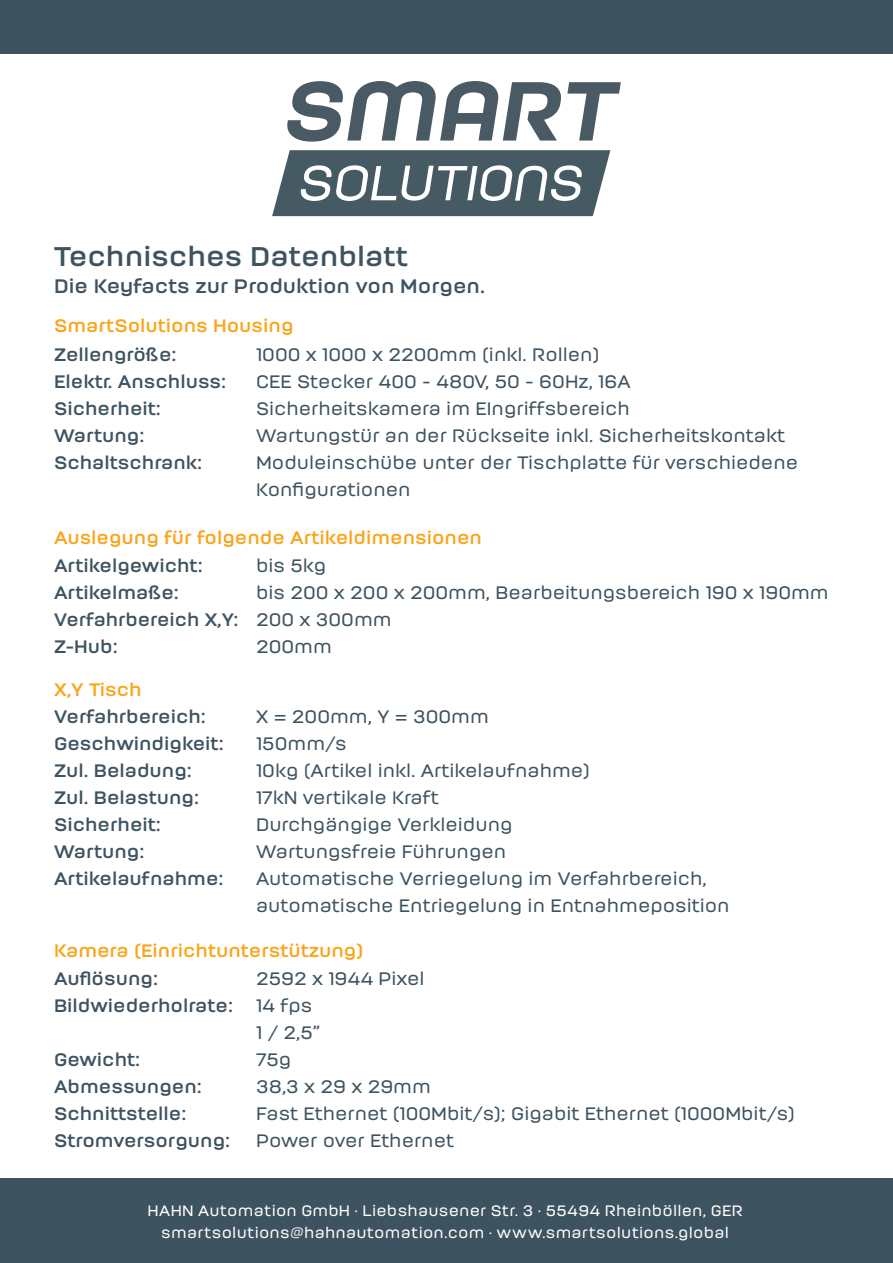
<style>
.page{position:relative;width:893px;height:1263px;background:#fff}
.page>*{position:absolute;margin:0;border:0;box-sizing:border-box;transform-origin:0 0}
.t1{font:700 27px "Moderna";color:#3e5360}
.t2{font:700 19.5px "Moderna";color:#3e5360}
.t3{font:500 18px/27px "Moderna";color:#3e5360}
.t4{font:700 18px "Moderna";color:#3e5360}
.t5{font:700 18px "Moderna";color:#f9a51b}
.t6{font:500 15px "Moderna";letter-spacing:.015em;color:#fff}
</style>
<div class="page">
<div style="left:0;top:0;width:893px;height:53px;background:#3e5360"></div>
<div style="left:0;top:1178px;width:893px;height:84px;background:#3e5360"></div>
<svg style="left:287px;top:81px;width:334px;height:61px"></svg>
<svg style="left:272px;top:150px;width:338px;height:66px"></svg>
<p class="t1" style="left:54px;top:236px;width:355px">Technisches Datenblatt</p>
<p class="t2" style="left:54px;top:271px;width:432px">Die Keyfacts zur Produktion von Morgen.</p>
<p class="t5" style="left:54px;top:312px;width:241px">SmartSolutions Housing</p>
<p class="t4" style="left:54px;top:340px;width:124px">Zellengröße:</p>
<p class="t4" style="left:54px;top:367px;width:174px">Elektr. Anschluss:</p>
<p class="t4" style="left:54px;top:394px;width:108px">Sicherheit:</p>
<p class="t4" style="left:54px;top:421px;width:92px">Wartung:</p>
<p class="t4" style="left:54px;top:448px;width:150px">Schaltschrank:</p>
<p class="t3" style="left:256px;top:341px;width:345px">1000 x 1000 x 2200mm (inkl. Rollen)</p>
<p class="t3" style="left:256px;top:368px;width:376px">CEE Stecker 400 - 480V, 50 - 60Hz, 16A</p>
<p class="t3" style="left:256px;top:395px;width:375px">Sicherheitskamera im EIngriffsbereich</p>
<p class="t3" style="left:256px;top:422px;width:530px">Wartungstür an der Rückseite inkl. Sicherheitskontakt</p>
<p class="t3" style="left:256px;top:449px;width:543px">Moduleinschübe unter der Tischplatte für verschiedene<br>Konfigurationen</p>
<p class="t5" style="left:54px;top:523px;width:430px">Auslegung für folgende Artikeldimensionen</p>
<p class="t4" style="left:54px;top:552px;width:150px">Artikelgewicht:</p>
<p class="t4" style="left:54px;top:579px;width:126px">Artikelmaße:</p>
<p class="t4" style="left:54px;top:606px;width:186px">Verfahrbereich X,Y:</p>
<p class="t4" style="left:54px;top:633px;width:65px">Z-Hub:</p>
<p class="t3" style="left:256px;top:553px;width:72px">bis 5kg</p>
<p class="t3" style="left:256px;top:580px;width:574px">bis 200 x 200 x 200mm, Bearbeitungsbereich 190 x 190mm</p>
<p class="t3" style="left:256px;top:607px;width:137px">200 x 300mm</p>
<p class="t3" style="left:256px;top:634px;width:77px">200mm</p>
<p class="t5" style="left:54px;top:675px;width:89px">X,Y Tisch</p>
<p class="t4" style="left:54px;top:702px;width:153px">Verfahrbereich:</p>
<p class="t4" style="left:54px;top:729px;width:171px">Geschwindigkeit:</p>
<p class="t4" style="left:54px;top:756px;width:139px">Zul. Beladung:</p>
<p class="t4" style="left:54px;top:783px;width:147px">Zul. Belastung:</p>
<p class="t4" style="left:54px;top:810px;width:108px">Sicherheit:</p>
<p class="t4" style="left:54px;top:837px;width:92px">Wartung:</p>
<p class="t4" style="left:54px;top:864px;width:171px">Artikelaufnahme:</p>
<p class="t3" style="left:256px;top:703px;width:234px">X = 200mm, Y = 300mm</p>
<p class="t3" style="left:256px;top:730px;width:92px">150mm/s</p>
<p class="t3" style="left:256px;top:757px;width:335px">10kg (Artikel inkl. Artikelaufnahme)</p>
<p class="t3" style="left:256px;top:784px;width:184px">17kN vertikale Kraft</p>
<p class="t3" style="left:256px;top:811px;width:258px">Durchgängige Verkleidung</p>
<p class="t3" style="left:256px;top:838px;width:252px">Wartungsfreie Führungen</p>
<p class="t3" style="left:256px;top:865px;width:475px">Automatische Verriegelung im Verfahrbereich, automatische Entriegelung in Entnahmeposition</p>
<p class="t5" style="left:54px;top:936px;width:311px">Kamera (Einrichtunterstützung)</p>
<p class="t4" style="left:54px;top:965px;width:106px">Auflösung:</p>
<p class="t4" style="left:54px;top:992px;width:181px">Bildwiederholrate:</p>
<p class="t3" style="left:256px;top:966px;width:170px">2592 x 1944 Pixel</p>
<p class="t3" style="left:256px;top:993px;width:58px">14 fps</p>
<p class="t3" style="left:256px;top:1020px;width:66px">1 / 2,5”</p>
<p class="t3" style="left:256px;top:1047px;width:37px">75g</p>
<p class="t3" style="left:256px;top:1074px;width:176px">38,3 x 29 x 29mm</p>
<p class="t3" style="left:256px;top:1101px;width:540px">Fast Ethernet (100Mbit/s); Gigabit Ethernet (1000Mbit/s)</p>
<p class="t3" style="left:256px;top:1128px;width:199px">Power over Ethernet</p>
<p class="t4" style="left:54px;top:1046px;width:88px">Gewicht:</p>
<p class="t4" style="left:54px;top:1073px;width:149px">Abmessungen:</p>
<p class="t4" style="left:54px;top:1100px;width:134px">Schnittstelle:</p>
<p class="t4" style="left:54px;top:1127px;width:178px">Stromversorgung:</p>
<p class="t6" style="left:147px;top:1199px;width:597px">HAHN Automation GmbH · Liebshausener Str. 3 · 55494 Rheinböllen, GER</p>
<p class="t6" style="left:161px;top:1221px;width:569px">smartsolutions@hahnautomation.com · www.smartsolutions.global</p>
</div>
